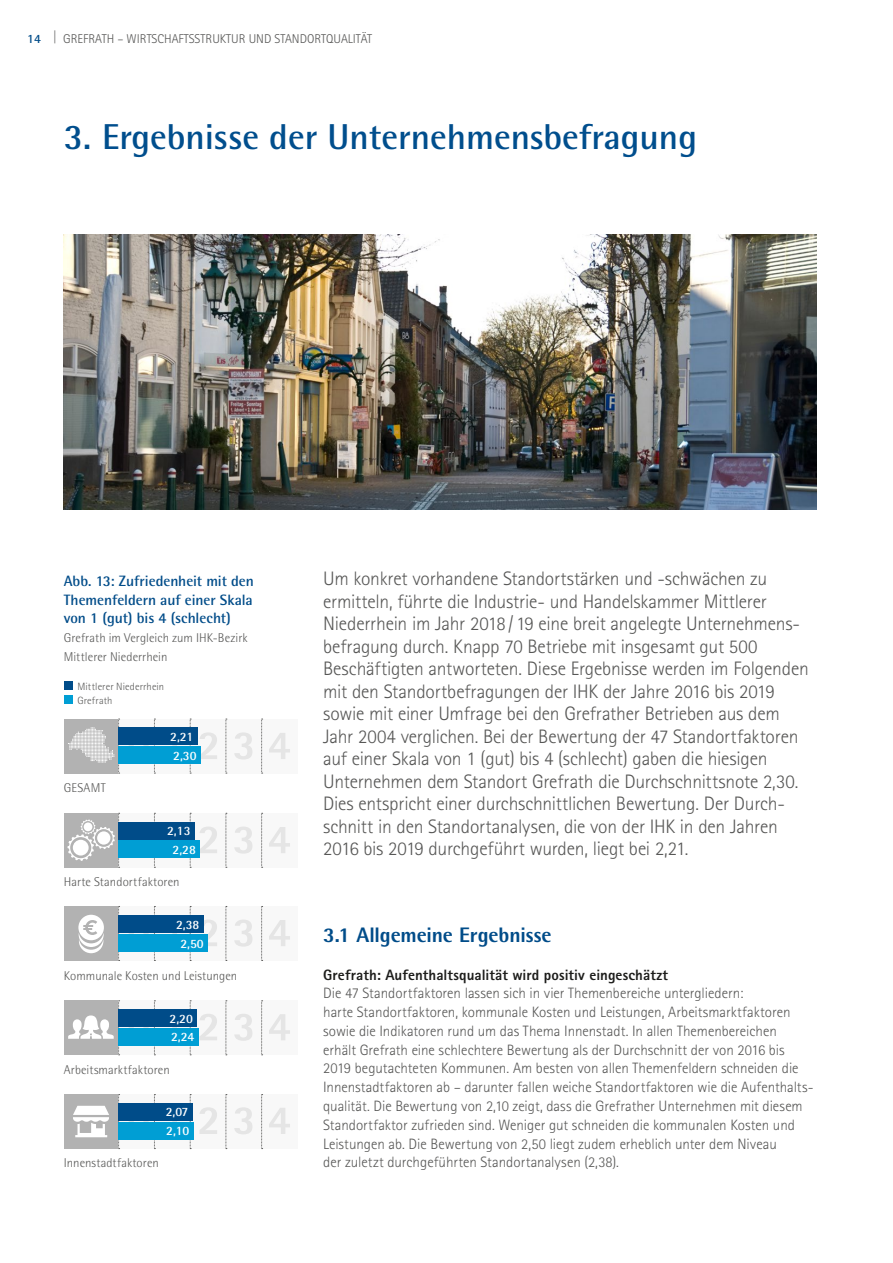
<style>
.page{position:relative;width:893px;height:1263px;background:#fff}
.page>*{position:absolute;margin:0;border:0;box-sizing:border-box;transform-origin:0 0}
.t1{font:700 36px "Rotis Semi Sans Pro";color:#004e8d}
.t2{font:800 21px "Rotis Semi Sans Pro";letter-spacing:-.005em;color:#004c89}
.t3{font:300 19.5px/22.5px "Rotis Sans Serif Pro";letter-spacing:-.01em;color:#575756}
.t4{font:300 15px/18.8px "Rotis Sans Serif Pro";color:#575756}
.t5{font:700 15px/18.8px "Rotis Semi Sans Pro";letter-spacing:-.005em;color:#004c89;text-align:justify}
.t6{font:800 15px "Rotis Sans Serif Pro";letter-spacing:.005em;color:#1d1d1b}
.t7{font:300 12.75px/18.8px "Rotis Semi Sans Pro";letter-spacing:.005em;color:#575756}
.t8{font:300 12.75px "Rotis Sans Serif Pro";color:#575756}
.t9{font:700 12.75px/18.8px "Rotis Semi Sans Pro";color:#fff}
.t10{font:300 10.5px/13.5px "Rotis Semi Sans Pro";letter-spacing:.015em;color:#575756}
.s1{font-weight:700;color:#004c89}
</style>
<div class="page">
<div style="left:64px;top:1094px;width:54px;height:55px;background:#b2b2b2"></div>
<svg style="left:73px;top:1106px;width:36px;height:31px"></svg>
<div style="left:64px;top:1000px;width:54px;height:55px;background:#b2b2b2"></div>
<div style="left:64px;top:719px;width:54px;height:54px;background:#b2b2b2"></div>
<div style="left:64px;top:813px;width:54px;height:54px;background:#b2b2b2"></div>
<div style="left:64px;top:907px;width:54px;height:54px;background:#b2b2b2"></div>
<svg style="left:78px;top:915px;width:26px;height:38px"></svg>
<div style="left:64px;top:682px;width:8px;height:8px;background:#004c89"></div>
<div style="left:64px;top:695px;width:8px;height:9px;background:#009ed4"></div>
<div style="left:118px;top:719px;width:180px;height:54px;background:#f8f8f8"></div>
<svg style="left:68px;top:719px;width:52px;height:55px"></svg>
<svg style="left:129px;top:719px;width:161px;height:55px"></svg>
<div style="left:118px;top:728px;width:80px;height:17px;background:#004c89"></div>
<div style="left:118px;top:747px;width:83px;height:17px;background:#009ed4"></div>
<div style="left:118px;top:813px;width:180px;height:54px;background:#f8f8f8"></div>
<svg style="left:67px;top:813px;width:53px;height:55px"></svg>
<svg style="left:129px;top:813px;width:161px;height:55px"></svg>
<div style="left:118px;top:822px;width:77px;height:17px;background:#004c89"></div>
<div style="left:118px;top:841px;width:82px;height:17px;background:#009ed4"></div>
<div style="left:118px;top:906px;width:180px;height:55px;background:#f8f8f8"></div>
<svg style="left:118px;top:906px;width:2px;height:55px"></svg>
<svg style="left:129px;top:906px;width:161px;height:55px"></svg>
<div style="left:118px;top:916px;width:86px;height:17px;background:#004c89"></div>
<div style="left:118px;top:935px;width:90px;height:17px;background:#009ed4"></div>
<div style="left:118px;top:1000px;width:180px;height:55px;background:#f8f8f8"></div>
<svg style="left:68px;top:1000px;width:52px;height:55px"></svg>
<svg style="left:129px;top:1000px;width:161px;height:55px"></svg>
<div style="left:118px;top:1028px;width:81px;height:17px;background:#009ed4"></div>
<div style="left:118px;top:1010px;width:79px;height:17px;background:#004c89"></div>
<div style="left:118px;top:1094px;width:180px;height:55px;background:#f8f8f8"></div>
<svg style="left:118px;top:1094px;width:2px;height:55px"></svg>
<svg style="left:129px;top:1094px;width:161px;height:55px"></svg>
<div style="left:118px;top:1103px;width:75px;height:17px;background:#004c89"></div>
<div style="left:118px;top:1122px;width:76px;height:17px;background:#009ed4"></div>
<img style="left:64px;top:235px;width:753px;height:275px">
<p class="t8" style="left:27px;top:31px;width:346px"><span class="s1">14</span> | GREFRATH – WIRTSCHAFTSSTRUKTUR UND STANDORTQUALITÄT</p>
<h1 class="t1" style="left:64px;top:114px;width:635px">3. Ergebnisse der Unternehmensbefragung</h1>
<p class="t5" style="left:64px;top:571px;width:192px">Abb. 13: Zufriedenheit mit den Themenfeldern auf einer Skala von 1 (gut) bis 4 (schlecht)</p>
<p class="t7" style="left:64px;top:629px;width:185px">Grefrath im Vergleich zum IHK-Bezirk<br>Mittlerer Niederrhein</p>
<p class="t10" style="left:77px;top:680px;width:88px">Mittlerer Niederrhein<br>Grefrath</p>
<p class="t9" style="left:170px;top:727px;width:28px">2,21<br>2,30</p>
<p class="t7" style="left:64px;top:779px;width:43px">GESAMT</p>
<p class="t9" style="left:167px;top:821px;width:30px;text-align:center">2,13<br>2,28</p>
<p class="t7" style="left:64px;top:872px;width:117px">Harte Standortfaktoren</p>
<p class="t9" style="left:176px;top:915px;width:29px;text-align:center">2,38<br>2,50</p>
<p class="t7" style="left:64px;top:966px;width:175px">Kommunale Kosten und Leistungen</p>
<p class="t9" style="left:170px;top:1009px;width:25px">2,20</p>
<p class="t9" style="left:171px;top:1028px;width:25px">2,24</p>
<p class="t7" style="left:64px;top:1060px;width:107px">Arbeitsmarktfaktoren</p>
<p class="t9" style="left:166px;top:1103px;width:25px">2,07<br>2,10</p>
<p class="t7" style="left:64px;top:1154px;width:97px">Innenstadtfaktoren</p>
<p class="t3" style="left:323px;top:568px;width:487px">Um konkret vorhandene Standortstärken und -schwächen zu ermitteln, führte die Industrie- und Handelskammer Mittlerer Niederrhein im Jahr 2018 / 19 eine breit angelegte Unternehmens&shy;befragung durch. Knapp 70 Betriebe mit insgesamt gut 500<br>Beschäftigten antworteten. Diese Ergebnisse werden im Folgenden mit den Standortbefragungen der IHK der Jahre 2016 bis 2019 sowie mit einer Umfrage bei den Grefrather Betrieben aus dem Jahr 2004 verglichen. Bei der Bewertung der 47 Standortfaktoren auf einer Skala von 1 (gut) bis 4 (schlecht) gaben die hiesigen Unternehmen dem Standort Grefrath die Durchschnittsnote 2,30.<br>Dies entspricht einer durchschnittlichen Bewertung. Der Durch&shy;schnitt in den Standortanalysen, die von der IHK in den Jahren 2016 bis 2019 durchgeführt wurden, liegt bei 2,21.</p>
<p class="t2" style="left:323px;top:922px;width:230px">3.1 Allgemeine Ergebnisse</p>
<p class="t6" style="left:323px;top:965px;width:346px">Grefrath: Aufenthaltsqualität wird positiv eingeschätzt</p>
<p class="t4" style="left:323px;top:984px;width:492px">Die 47 Standortfaktoren lassen sich in vier Themenbereiche untergliedern:<br>harte Standortfaktoren, kommunale Kosten und Leistungen, Arbeitsmarktfaktoren sowie die Indikatoren rund um das Thema Innenstadt. In allen Themenbereichen<br>erhält Grefrath eine schlechtere Bewertung als der Durchschnitt der von 2016 bis 2019 begutachteten Kommunen. Am besten von allen Themenfeldern schneiden die Innenstadtfaktoren ab – darunter fallen weiche Standortfaktoren wie die Aufenthalts&shy;qualität. Die Bewertung von 2,10 zeigt, dass die Grefrather Unternehmen mit diesem Standortfaktor zufrieden sind. Weniger gut schneiden die kommunalen Kosten und Leistungen ab. Die Bewertung von 2,50 liegt zudem erheblich unter dem Niveau<br>der zuletzt durchgeführten Standortanalysen (2,38).</p>
</div>
